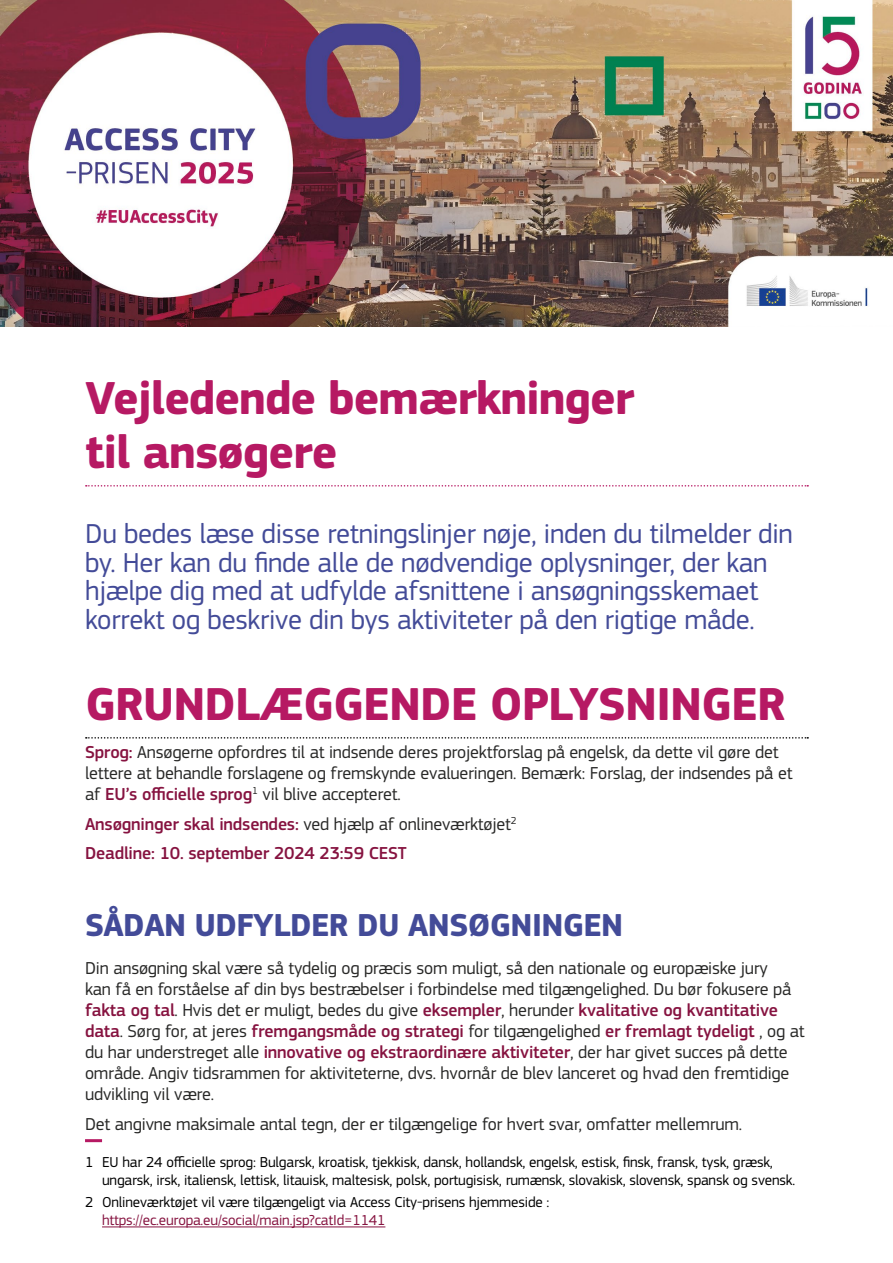
<style>
.page{position:relative;width:893px;height:1263px;background:#fff}
.page>*{position:absolute;margin:0;border:0;box-sizing:border-box;transform-origin:0 0}
.Title__H1{font:700 48px/54px "EC Square Sans Pro";letter-spacing:-.02em;color:#b61963}
.Heading__H1{font:700 33px "EC Square Sans Pro";letter-spacing:-.02em;color:#434b98}
.Lead_Text__P{font:28.5px/28.5px "EC Square Sans Pro";letter-spacing:-.01em;color:#434b98}
.Body_Copy__P{font:18px/21px "EC Square Sans Pro";letter-spacing:-.01em;color:#282827}
.Body_Copy__P-2{font:500 18px "EC Square Sans Pro";letter-spacing:-.01em;color:#861340}
.Footnotes__P{font:15px/18px "EC Square Sans Pro";letter-spacing:-.01em;color:#000}
.s1{font-weight:500;color:#861340}
.s2{font-weight:400;color:#282827}
.s3{color:#861340}
</style>
<div class="page">
<img style="left:0;top:0;width:893px;height:326px">
<svg style="left:86px;top:485px;width:722px;height:2px"></svg>
<svg style="left:86px;top:737px;width:722px;height:2px"></svg>
<hr style="left:85px;top:1139px;width:17px;height:3px;background:#b61963">
<hr style="left:102px;top:1226px;width:283px;height:1px;background:#861340">
<h1 class="Title__H1" style="left:85px;top:373px;width:551px">Vejledende bemærkninger til ansøgere</h1>
<p class="Lead_Text__P" style="left:85px;top:520px;width:709px">Du bedes læse disse retningslinjer nøje, inden du tilmelder din by. Her kan du finde alle de nødvendige oplysninger, der kan hjælpe dig med at udfylde afsnittene i ansøgningsskemaet korrekt og beskrive din bys aktiviteter på den rigtige måde.</p>
<h1 class="Title__H1" style="left:85px;top:679px;width:702px">GRUNDLÆGGENDE OPLYSNINGER</h1>
<p class="Body_Copy__P" style="left:85px;top:742px;width:709px"><span class="s1">Sprog:</span> Ansøgerne opfordres til at indsende deres projektforslag på engelsk, da dette vil gøre det lettere at behandle forslagene og fremskynde evalueringen. Bemærk: Forslag, der indsendes på et af <span class="s1">EU’s officielle sprog</span><sup>1</sup> vil blive accepteret.</p>
<p class="Body_Copy__P-2" style="left:85px;top:813px;width:433px">Ansøgninger skal indsendes: <span class="s2">ved hjælp af onlineværktøjet</span><sup>2</sup></p>
<p class="Body_Copy__P-2" style="left:85px;top:843px;width:323px">Deadline: 10. september 2024 23:59 CEST</p>
<h1 class="Heading__H1" style="left:85px;top:905px;width:540px">SÅDAN UDFYLDER DU ANSØGNINGEN</h1>
<p class="Body_Copy__P" style="left:85px;top:958px;width:721px">Din ansøgning skal være så tydelig og præcis som muligt, så den nationale og europæiske jury<br>kan få en forståelse af din bys bestræbelser i forbindelse med tilgængelighed. Du bør fokusere på <span class="s1">fakta og tal</span>. Hvis det er muligt, bedes du give <span class="s1">eksempler</span>, herunder <span class="s1">kvalitative og kvantitative data</span>. Sørg for, at jeres <span class="s1">fremgangsmåde og strategi</span> for tilgængelighed <span class="s1">er fremlagt tydeligt</span> , og at du har understreget alle <span class="s1">innovative og ekstraordinære aktiviteter</span>, der har givet succes på dette område. Angiv tidsrammen for aktiviteterne, dvs. hvornår de blev lanceret og hvad den fremtidige udvikling vil være.</p>
<p class="Body_Copy__P" style="left:85px;top:1113px;width:659px">Det angivne maksimale antal tegn, der er tilgængelige for hvert svar, omfatter mellemrum.</p>
<p class="Footnotes__P" style="left:102px;top:1153px;width:695px;text-indent:-17px">1 EU har 24 officielle sprog: Bulgarsk, kroatisk, tjekkisk, dansk, hollandsk, engelsk, estisk, finsk, fransk, tysk, græsk, ungarsk, irsk, italiensk, lettisk, litauisk, maltesisk, polsk, portugisisk, rumænsk, slovakisk, slovensk, spansk og svensk.</p>
<p class="Footnotes__P" style="left:102px;top:1193px;width:449px;text-indent:-17px">2 Onlineværktøjet vil være tilgængeligt via Access City-prisens hjemmeside : <span class="s3">https://ec.europa.eu/social/main.jsp?catId=1141</span></p>
</div>
